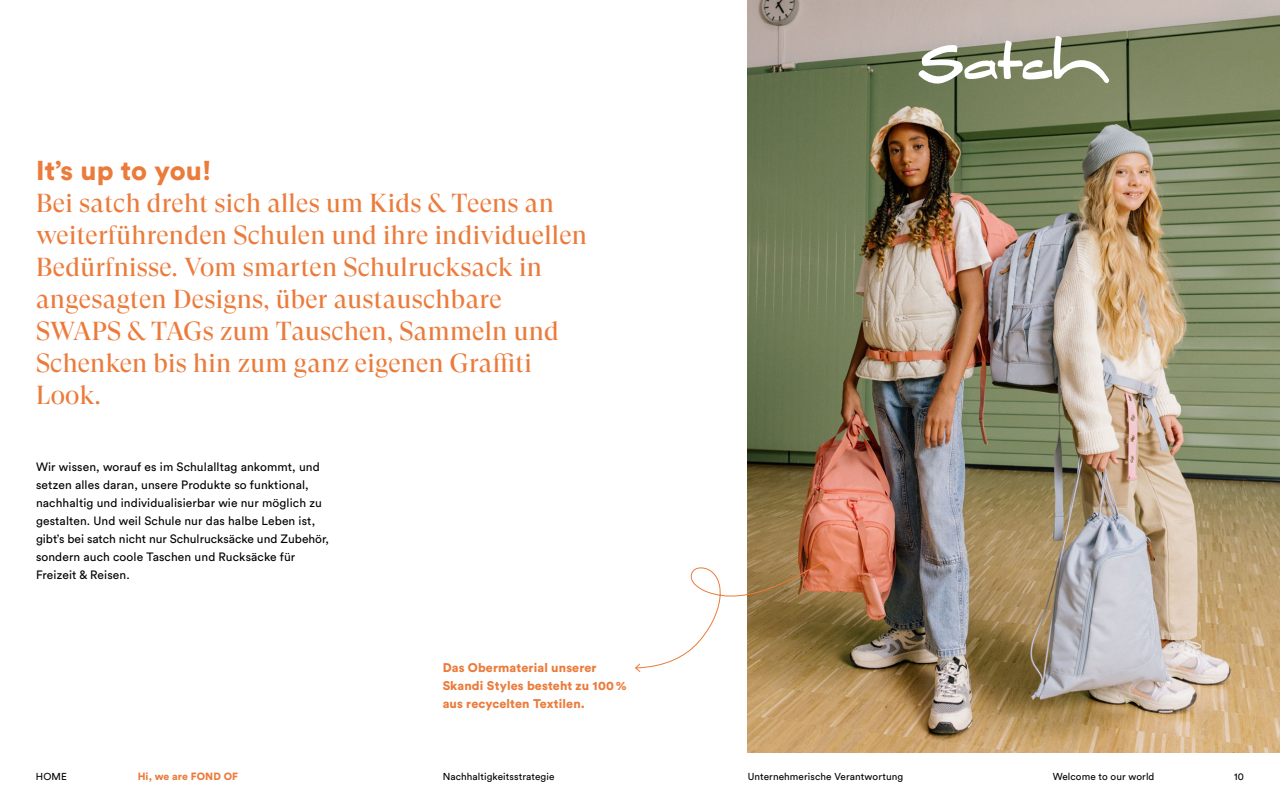
<style>
.page{position:relative;width:1280px;height:800px;background:#fff}
.page>*{position:absolute;margin:0;border:0;box-sizing:border-box;transform-origin:0 0}
.t1{font:900 27px "Circular Pro";letter-spacing:.01em;color:#eb7b3b}
.t2{font:26px/32px "GT Super Display";letter-spacing:.01em;color:#eb7b3b}
.t3{font:900 12.5px/18px "Circular Pro";letter-spacing:.01em;color:#eb7b3b}
.t4{font:12px/18px "Circular Pro";letter-spacing:.01em;color:#000}
.t5{font:900 10.4px "Circular Pro";letter-spacing:.01em;color:#eb7b3b}
.t6{font:10px "Circular Pro";letter-spacing:.01em;color:#000}
</style>
<div class="page">
<img style="left:748px;top:0;width:532px;height:753px">
<svg style="left:917px;top:35px;width:194px;height:51px"></svg>
<svg style="left:635px;top:559px;width:193px;height:114px"></svg>
<h1 class="t1" style="left:36px;top:152px;width:177px">It’s up to you!</h1>
<p class="t2" style="left:36px;top:188px;width:553px">Bei satch dreht sich alles um Kids &amp; Teens an weiterführenden Schulen und ihre individuellen Bedürfnisse. Vom smarten Schulrucksack in angesagten Designs, über austauschbare SWAPS &amp; TAGs zum Tauschen, Sammeln und Schenken bis hin zum ganz eigenen Graffiti Look.</p>
<p class="t4" style="left:36px;top:458px;width:294px">Wir wissen, worauf es im Schulalltag ankommt, und setzen alles daran, unsere Produkte so funktional, nachhaltig und individualisierbar wie nur möglich zu gestalten. Und weil Schule nur das halbe Leben ist, gibt’s bei satch nicht nur Schulrucksäcke und Zubehör, sondern auch coole Taschen und Rucksäcke für Freizeit &amp; Reisen.</p>
<p class="t3" style="left:443px;top:658px;width:185px">Das Obermaterial unserer<br>Skandi Styles besteht zu 100% aus recycelten Textilen.</p>
<p class="t6" style="left:36px;top:770px;width:32px">HOME</p>
<p class="t5" style="left:138px;top:769px;width:102px">Hi, we are FOND OF</p>
<p class="t6" style="left:443px;top:770px;width:113px">Nachhaltigkeitsstrategie</p>
<p class="t6" style="left:748px;top:770px;width:157px">Unternehmerische Verantwortung</p>
<p class="t6" style="left:1053px;top:770px;width:103px">Welcome to our world</p>
<p class="t6" style="left:1234px;top:770px;width:11px">10</p>
</div>
